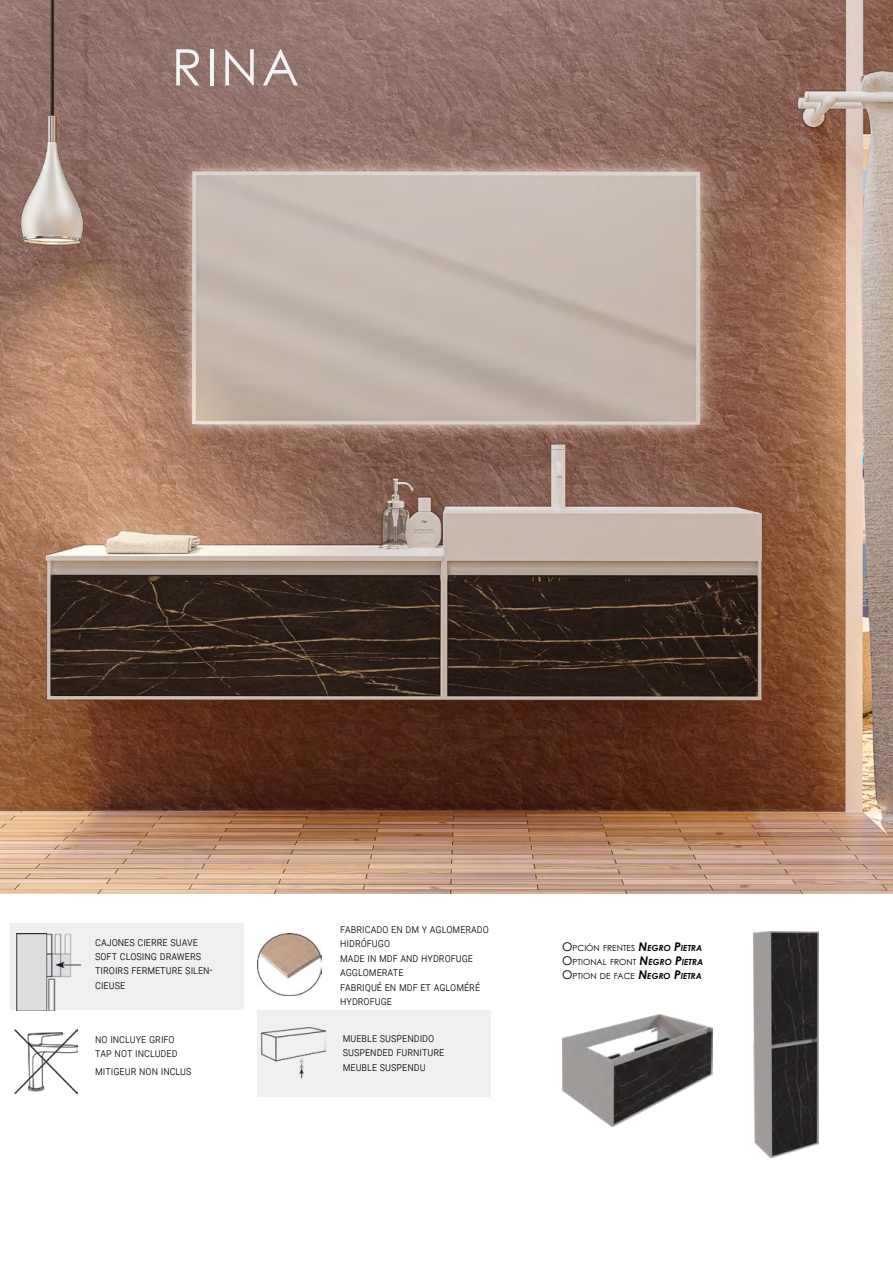
<style>
.page{position:relative;width:893px;height:1263px;background:#fff}
.page>*{position:absolute;margin:0;border:0;box-sizing:border-box;transform-origin:0 0}
.t1{font:50.4px "Century Gothic Pro";color:#f2f3f3}
.t2{font:300 12px/14.4px "Roboto Condensed";color:#000}
.t3{font:8.4px/14.4px "Century Gothic Pro";color:#000;text-align:justify}
.s1{font-size:12px}
.s2{font-weight:700;font-style:italic;font-size:12px}
.s3{font-weight:700;font-style:italic}
</style>
<div class="page">
<img style="left:0;top:0;width:893px;height:894px">
<img style="left:753px;top:932px;width:65px;height:225px">
<img style="left:562px;top:1015px;width:150px;height:111px">
<div style="left:10px;top:924px;width:234px;height:86px;background:#eff0f0"></div>
<div style="left:258px;top:1010px;width:233px;height:86px;background:#eff0f0"></div>
<img style="left:257px;top:933px;width:64px;height:63px">
<img style="left:17px;top:933px;width:64px;height:77px">
<img style="left:14px;top:1029px;width:64px;height:64px">
<img style="left:262px;top:1027px;width:63px;height:51px">
<h1 class="t1" style="left:172px;top:37px;width:126px">RINA</h1>
<p class="t2" style="left:95px;top:934px;width:119px">cajones cierre suave soft closing drawers tiroirs fermeture silen&shy;cieuse</p>
<p class="t2" style="left:95px;top:1031px;width:84px">no incluye grifo tap not included</p>
<p class="t2" style="left:95px;top:1063px;width:98px">mitigeur non inclus</p>
<p class="t2" style="left:340px;top:921px;width:150px">fabricado en dm y aglomerado hidrófugo<br>made in mdf and hydrofuge agglomerate<br>fabriqué en mdf et agloméré hydrofuge</p>
<p class="t2" style="left:343px;top:1030px;width:103px">mueble suspendido suspended furniture meuble suspendu</p>
<p class="t3" style="left:562px;top:940px;width:125px"><span class="s1">O</span>PCIÓN FRENTES <span class="s2">N</span><span class="s3">EGRO</span> <span class="s2">P</span><span class="s3">IETRA </span><span class="s1">O</span>PTIONAL FRONT <span class="s2">N</span><span class="s3">EGRO</span> <span class="s2">P</span><span class="s3">IETRA </span><span class="s1">O</span>PTION DE FACE <span class="s2">N</span><span class="s3">EGRO</span> <span class="s2">P</span><span class="s3">IETRA</span></p>
</div>
